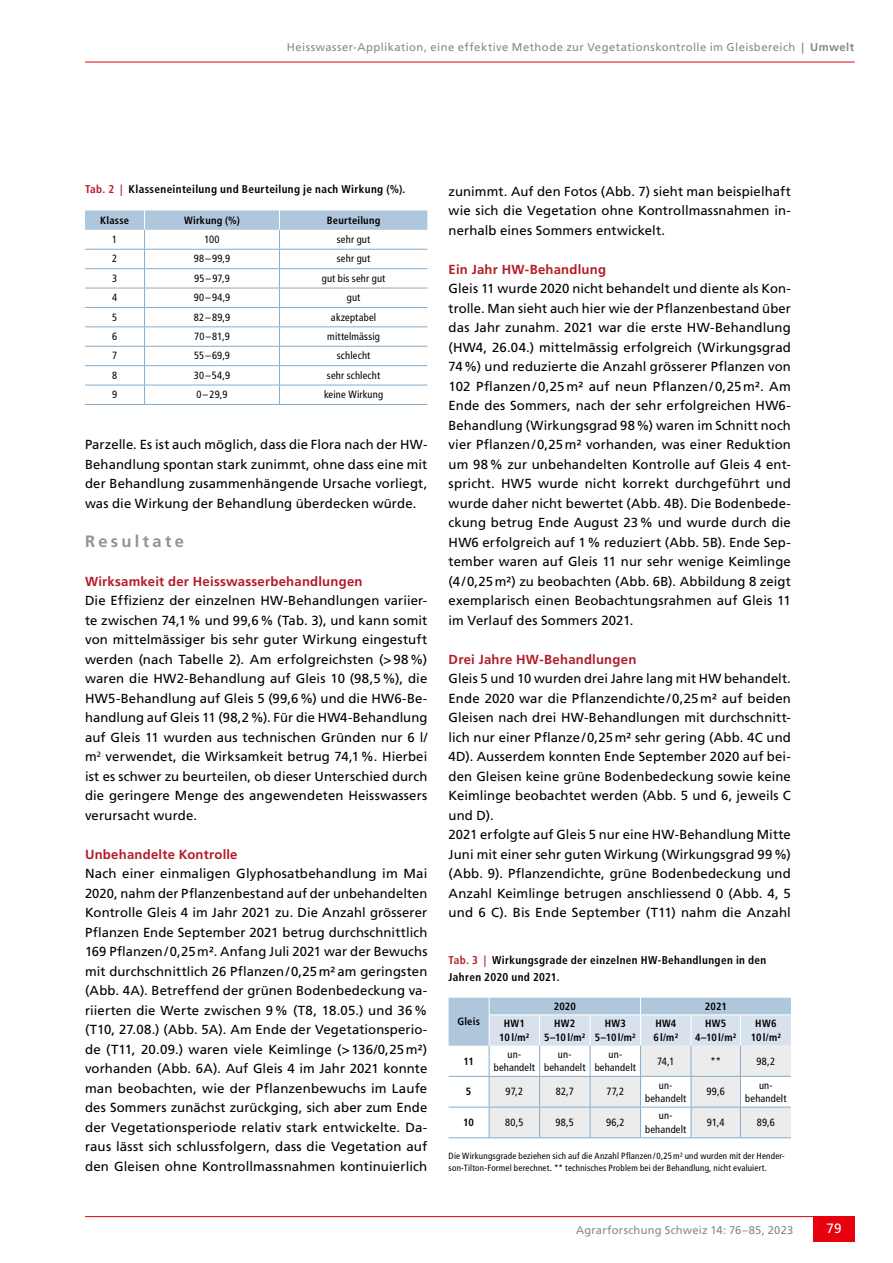
<style>
.page{position:relative;width:893px;height:1263px;background:#fff}
.page>*{position:absolute;margin:0;border:0;box-sizing:border-box;transform-origin:0 0}
.t1{font:700 16.5px "Frutiger LT Std";letter-spacing:.2em;color:#929493}
.t2{font:13.5px "Frutiger LT Std";color:#fff}
.t3{font:13.2px/19.5px "Frutiger LT Std";letter-spacing:.01em;color:#000;text-align:justify}
.t4{font:700 13.2px "Frutiger LT Std";letter-spacing:.015em;color:#b21c27}
.t5{font:700 condensed 11.25px/16.5px "Frutiger LT Std";letter-spacing:.03em;color:#000}
.t6{font:11.25px "Frutiger LT Std";letter-spacing:.04em;color:#878988}
.t7{font:11.25px "Frutiger LT Std";letter-spacing:.015em;color:#878988}
.t8{font:condensed 10.5px/13.5px "Frutiger LT Std";letter-spacing:.015em;color:#000;text-align:center}
.t9{font:700 condensed 10.5px/13.5px "Frutiger LT Std";letter-spacing:.025em;color:#000;text-align:center}
.t10{font:condensed 9px/12px "Frutiger LT Std";letter-spacing:.02em;color:#000}
.s1{font-weight:700}
.s2{color:#b21c27}
</style>
<div class="page">
<hr style="left:85px;top:62px;width:770px;height:1px;background:#e7000e">
<hr style="left:85px;top:1216px;width:770px;height:1px;background:#e7000e">
<div style="left:813px;top:1216px;width:42px;height:26px;background:#e7000e"></div>
<svg style="left:449px;top:998px;width:342px;height:140px"></svg>
<hr style="left:489px;top:1015px;width:1px;height:31px;background:#fff">
<svg style="left:85px;top:210px;width:342px;height:194px"></svg>
<hr style="left:85px;top:404px;width:60px;height:1px;background:#84adcc">
<hr style="left:145px;top:404px;width:134px;height:1px;background:#84adcc">
<hr style="left:279px;top:404px;width:148px;height:1px;background:#84adcc">
<p class="t6" style="left:287px;top:40px;width:569px">Heisswasser-Applikation, eine effektive Methode zur Vegetationskontrolle im Gleisbereich <span class="s1">| Umwelt</span></p>
<p class="t5" style="left:85px;top:181px;width:322px"><span class="s2">Tab. 2 |</span> Klasseneinteilung und Beurteilung je nach Wirkung (%).</p>
<p class="t9" style="left:100px;top:213px;width:31px">Klasse</p>
<p class="t9" style="left:184px;top:213px;width:57px">Wirkung (%)</p>
<p class="t9" style="left:327px;top:213px;width:55px">Beurteilung</p>
<p class="t8" style="left:112px;top:233px;width:7px">1</p>
<p class="t8" style="left:204px;top:233px;width:17px">100</p>
<p class="t8" style="left:337px;top:233px;width:35px">sehr gut</p>
<p class="t8" style="left:112px;top:252px;width:7px">2</p>
<p class="t8" style="left:194px;top:252px;width:38px">98–99,9</p>
<p class="t8" style="left:337px;top:252px;width:35px">sehr gut</p>
<p class="t8" style="left:112px;top:272px;width:7px">3</p>
<p class="t8" style="left:194px;top:272px;width:37px">95 –97,9</p>
<p class="t8" style="left:322px;top:272px;width:65px">gut bis sehr gut</p>
<p class="t8" style="left:112px;top:291px;width:7px">4</p>
<p class="t8" style="left:194px;top:291px;width:38px">90–94,9</p>
<p class="t8" style="left:347px;top:291px;width:15px">gut</p>
<p class="t8" style="left:112px;top:310px;width:7px">5</p>
<p class="t8" style="left:194px;top:310px;width:38px">82–89,9</p>
<p class="t8" style="left:331px;top:310px;width:47px">akzeptabel</p>
<p class="t8" style="left:112px;top:330px;width:7px">6</p>
<p class="t8" style="left:194px;top:330px;width:37px">70 –81,9</p>
<p class="t8" style="left:327px;top:330px;width:54px">mittelmässig</p>
<p class="t8" style="left:112px;top:349px;width:7px">7</p>
<p class="t8" style="left:194px;top:349px;width:37px">55–69,9</p>
<p class="t8" style="left:337px;top:349px;width:35px">schlecht</p>
<p class="t8" style="left:112px;top:369px;width:7px">8</p>
<p class="t8" style="left:194px;top:369px;width:38px">30–54,9</p>
<p class="t8" style="left:327px;top:369px;width:55px">sehr schlecht</p>
<p class="t8" style="left:112px;top:388px;width:7px">9</p>
<p class="t8" style="left:197px;top:388px;width:32px">0 – 29,9</p>
<p class="t8" style="left:324px;top:388px;width:61px">keine Wirkung</p>
<p class="t3" style="left:85px;top:435px;width:344px">Parzelle. Es ist auch möglich, dass die Flora nach der HW-Behandlung spontan stark zunimmt, ohne dass eine mit der Behandlung zusammenhängende Ursache vorliegt, was die Wirkung der Behandlung überdecken würde.</p>
<p class="t1" style="left:85px;top:531px;width:100px">Resultate</p>
<p class="t4" style="left:85px;top:573px;width:279px">Wirksamkeit der Heisswasserbehandlungen</p>
<p class="t3" style="left:85px;top:591px;width:344px">Die Effizienz der einzelnen HW-Behandlungen variier&shy;te zwischen 74,1% und 99,6% (Tab. 3), und kann somit von mittelmässiger bis sehr guter Wirkung eingestuft werden (nach Tabelle 2). Am erfolgreichsten (&gt;98%) waren die HW2-Behandlung auf Gleis 10 (98,5%), die HW5-Behandlung auf Gleis 5 (99,6%) und die HW6-Be&shy;handlung auf Gleis 11 (98,2%). Für die HW4-Behandlung auf Gleis 11 wurden aus technischen Gründen nur 6 l/ m<sup>2</sup> verwendet, die Wirksamkeit betrug 74,1%. Hierbei ist es schwer zu beurteilen, ob dieser Unterschied durch die geringere Menge des angewendeten Heisswassers verursacht wurde.</p>
<p class="t4" style="left:85px;top:846px;width:154px">Unbehandelte Kontrolle</p>
<p class="t3" style="left:85px;top:864px;width:344px">Nach einer einmaligen Glyphosatbehandlung im Mai 2020, nahm der Pflanzenbestand auf der unbehandelten Kontrolle Gleis 4 im Jahr 2021 zu. Die Anzahl grösserer Pflanzen Ende September 2021 betrug durchschnittlich 169 Pflanzen/0,25m². Anfang Juli 2021 war der Bewuchs mit durchschnittlich 26 Pflanzen/0,25m² am geringsten (Abb. 4A). Betreffend der grünen Bodenbedeckung va&shy;riierten die Werte zwischen 9% (T8, 18.05.) und 36% (T10, 27.08.) (Abb. 5A). Am Ende der Vegetationsperio&shy;de (T11, 20.09.) waren viele Keimlinge (&gt;136/0,25m²) vorhanden (Abb. 6A). Auf Gleis 4 im Jahr 2021 konnte man beobachten, wie der Pflanzenbewuchs im Laufe des Sommers zunächst zurückging, sich aber zum Ende der Vegetationsperiode relativ stark entwickelte. Da&shy;raus lässt sich schlussfolgern, dass die Vegetation auf den Gleisen ohne Kontrollmassnahmen kontinuierlich</p>
<p class="t3" style="left:449px;top:181px;width:344px">zunimmt. Auf den Fotos (Abb. 7) sieht man beispielhaft wie sich die Vegetation ohne Kontrollmassnahmen in&shy;nerhalb eines Sommers entwickelt.</p>
<p class="t4" style="left:449px;top:261px;width:159px">Ein Jahr HW-Behandlung</p>
<p class="t3" style="left:449px;top:279px;width:344px">Gleis 11 wurde 2020 nicht behandelt und diente als Kon&shy;trolle. Man sieht auch hier wie der Pflanzenbestand über das Jahr zunahm. 2021 war die erste HW-Behandlung (HW4, 26.04.) mittelmässig erfolgreich (Wirkungsgrad 74%) und reduzierte die Anzahl grösserer Pflanzen von 102 Pflanzen/0,25m² auf neun Pflanzen/0,25m². Am Ende des Sommers, nach der sehr erfolgreichen HW6- Behandlung (Wirkungsgrad 98%) waren im Schnitt noch vier Pflanzen/0,25m² vorhanden, was einer Reduktion um 98% zur unbehandelten Kontrolle auf Gleis 4 ent&shy;spricht. HW5 wurde nicht korrekt durchgeführt und wurde daher nicht bewertet (Abb. 4B). Die Bodenbede&shy;ckung betrug Ende August 23% und wurde durch die HW6 erfolgreich auf 1% reduziert (Abb. 5B). Ende Sep&shy;tember waren auf Gleis 11 nur sehr wenige Keimlinge (4/0,25m²) zu beobachten (Abb. 6B). Abbildung 8 zeigt exemplarisch einen Beobachtungsrahmen auf Gleis 11 im Verlauf des Sommers 2021.</p>
<p class="t4" style="left:449px;top:651px;width:189px">Drei Jahre HW-Behandlungen</p>
<p class="t3" style="left:449px;top:669px;width:344px;text-align:left">Gleis 5 und 10 wurden drei Jahre lang mit HW behandelt.<br>Ende 2020 war die Pflanzendichte/0,25m² auf beiden Gleisen nach drei HW-Behandlungen mit durchschnitt&shy;lich nur einer Pflanze/0,25m² sehr gering (Abb. 4C und 4D). Ausserdem konnten Ende September 2020 auf bei&shy;den Gleisen keine grüne Bodenbedeckung sowie keine Keimlinge beobachtet werden (Abb. 5 und 6, jeweils C und D).<br>2021 erfolgte auf Gleis 5 nur eine HW-Behandlung Mitte Juni mit einer sehr guten Wirkung (Wirkungsgrad 99%) (Abb. 9). Pflanzendichte, grüne Bodenbedeckung und Anzahl Keimlinge betrugen anschliessend 0 (Abb. 4, 5 und 6 C). Bis Ende September (T11) nahm die Anzahl</p>
<p class="t5" style="left:449px;top:952px;width:319px"><span class="s2">Tab. 3 |</span> Wirkungsgrade der einzelnen HW-Behandlungen in den<br>Jahren 2020 und 2021.</p>
<p class="t9" style="left:457px;top:1015px;width:24px">Gleis</p>
<p class="t9" style="left:554px;top:999px;width:24px">2020</p>
<p class="t9" style="left:705px;top:999px;width:23px">2021</p>
<p class="t9" style="left:499px;top:1017px;width:32px">HW1<br>10l/m²</p>
<p class="t9" style="left:544px;top:1017px;width:43px">HW2<br>5–10l/m²</p>
<p class="t9" style="left:595px;top:1017px;width:43px">HW3<br>5–10l/m²</p>
<p class="t9" style="left:653px;top:1017px;width:26px;text-align:left">HW4<br>6l/m²</p>
<p class="t9" style="left:695px;top:1017px;width:43px">HW5<br>4–10l/m²</p>
<p class="t9" style="left:751px;top:1017px;width:32px">HW6<br>10l/m²</p>
<p class="t9" style="left:463px;top:1054px;width:12px">11</p>
<p class="t8" style="left:494px;top:1047px;width:43px">un&shy;behandelt</p>
<p class="t8" style="left:544px;top:1047px;width:43px">un&shy;behandelt</p>
<p class="t8" style="left:595px;top:1047px;width:43px">un&shy;behandelt</p>
<p class="t8" style="left:657px;top:1054px;width:19px">74,1</p>
<p class="t8" style="left:710px;top:1054px;width:12px">**</p>
<p class="t8" style="left:757px;top:1054px;width:20px">98,2</p>
<p class="t9" style="left:466px;top:1085px;width:7px">5</p>
<p class="t8" style="left:506px;top:1085px;width:19px">97,2</p>
<p class="t8" style="left:556px;top:1085px;width:19px">82,7</p>
<p class="t8" style="left:606px;top:1085px;width:19px">77,2</p>
<p class="t8" style="left:645px;top:1078px;width:43px">un&shy;behandelt</p>
<p class="t8" style="left:707px;top:1085px;width:20px">99,6</p>
<p class="t8" style="left:745px;top:1078px;width:43px">un&shy;behandelt</p>
<p class="t9" style="left:463px;top:1116px;width:12px">10</p>
<p class="t8" style="left:505px;top:1116px;width:20px">80,5</p>
<p class="t8" style="left:556px;top:1116px;width:20px">98,5</p>
<p class="t8" style="left:606px;top:1116px;width:20px">96,2</p>
<p class="t8" style="left:645px;top:1109px;width:43px">un&shy;behandelt</p>
<p class="t8" style="left:707px;top:1116px;width:19px">91,4</p>
<p class="t8" style="left:757px;top:1116px;width:20px">89,6</p>
<p class="t10" style="left:449px;top:1150px;width:338px">Die Wirkungsgrade beziehen sich auf die Anzahl Pflanzen/0,25m² und wurden mit der Hender&shy;son-Tilton-Formel berechnet. ** technisches Problem bei der Behandlung, nicht evaluiert.</p>
<p class="t7" style="left:576px;top:1223px;width:219px">Agrarforschung Schweiz 14: 76–85, 2023</p>
<p class="t2" style="left:826px;top:1221px;width:17px">79</p>
</div>
